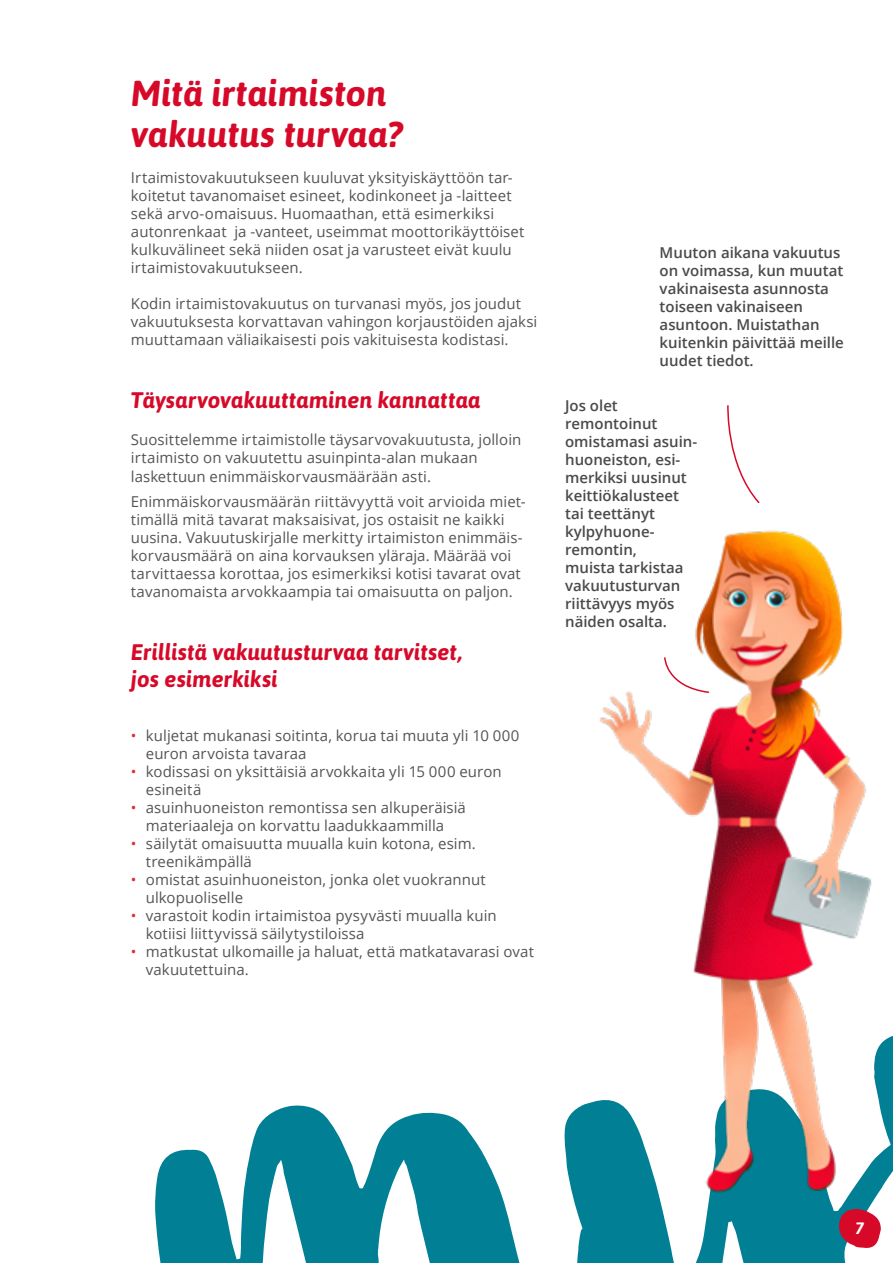
<style>
.page{position:relative;width:893px;height:1263px;background:#fff}
.page>*{position:absolute;margin:0;border:0;box-sizing:border-box;transform-origin:0 0}
.Sivun_pääotsikko{font:italic 700 36px/40.5px "Asap";letter-spacing:.01em;color:#d70929}
.Otsikko2{font:italic 700 22.5px/27px "Asap";letter-spacing:.005em;color:#d70929}
.t1{font:italic 700 16.5px "Asap";color:#fff}
.Leipis{font:15px/18px "Open Sans";letter-spacing:.005em;color:#555454}
.puhekupla_teksti{font:600 15px/18px "Open Sans";color:#4a4a49}
.Otsikko2-2{font:15px/18.5px "Open Sans";letter-spacing:.005em;color:#555454}
.s1{color:#db3238}
</style>
<div class="page">
<svg style="left:155px;top:1105px;width:365px;height:158px;fill:#007f95"></svg>
<svg style="left:577px;top:1229px;width:269px;height:34px;fill:#007f95"></svg>
<svg style="left:727px;top:405px;width:31px;height:95px"></svg>
<img style="left:564px;top:500px;width:308px;height:729px">
<svg style="left:663px;top:656px;width:47px;height:38px"></svg>
<svg style="left:838px;top:999px;width:55px;height:250px"></svg>
<p class="Sivun_pääotsikko" style="left:131px;top:73px;width:274px">Mitä irtaimiston vakuutus turvaa?</p>
<p class="Leipis" style="left:131px;top:168px;width:395px">Irtaimistovakuutukseen kuuluvat yksityiskäyttöön tar&shy;koitetut tavanomaiset esineet, kodinkoneet ja -laitteet sekä arvo-omaisuus. Huomaathan, että esimerkiksi autonrenkaat ja -vanteet, useimmat moottorikäyttöiset kulkuvälineet sekä niiden osat ja varusteet eivät kuulu irtaimistovakuutukseen.</p>
<p class="Leipis" style="left:131px;top:294px;width:408px">Kodin irtaimistovakuutus on turvanasi myös, jos joudut vakuutuksesta korvattavan vahingon korjaustöiden ajaksi muuttamaan väliaikaisesti pois vakituisesta kodistasi.</p>
<p class="Otsikko2" style="left:131px;top:386px;width:351px">Täysarvovakuuttaminen kannattaa</p>
<p class="Otsikko2-2" style="left:131px;top:430px;width:392px">Suosittelemme irtaimistolle täysarvovakuutusta, jolloin irtaimisto on vakuutettu asuinpinta-alan mukaan laskettuun enimmäiskorvausmäärään asti.</p>
<p class="Leipis" style="left:131px;top:492px;width:396px">Enimmäiskorvausmäärän riittävyyttä voit arvioida miet&shy;timällä mitä tavarat maksaisivat, jos ostaisit ne kaikki uusina. Vakuutuskirjalle merkitty irtaimiston enimmäis&shy;korvausmäärä on aina korvauksen yläraja. Määrää voi tarvittaessa korottaa, jos esimerkiksi kotisi tavarat ovat tavanomaista arvokkaampia tai omaisuutta on paljon.</p>
<p class="Otsikko2" style="left:131px;top:638px;width:332px">Erillistä vakuutusturvaa tarvitset, jos esimerkiksi</p>
<p class="Leipis" style="left:146px;top:726px;width:375px;text-indent:-15px"><span class="s1">•</span> kuljetat mukanasi soitinta, korua tai muuta yli 10 000 euron arvoista tavaraa</p>
<p class="Leipis" style="left:146px;top:762px;width:357px;text-indent:-15px"><span class="s1">•</span> kodissasi on yksittäisiä arvokkaita yli 15 000 euron esineitä</p>
<p class="Leipis" style="left:131px;top:798px;width:336px;text-align:center"><span class="s1">•</span> asuinhuoneiston remontissa sen alkuperäisiä materiaaleja on korvattu laadukkaammilla</p>
<p class="Leipis" style="left:146px;top:834px;width:331px;text-indent:-15px"><span class="s1">•</span> säilytät omaisuutta muualla kuin kotona, esim. treenikämpällä</p>
<p class="Leipis" style="left:146px;top:870px;width:341px;text-indent:-15px"><span class="s1">•</span> omistat asuinhuoneiston, jonka olet vuokrannut ulkopuoliselle</p>
<p class="Leipis" style="left:146px;top:906px;width:352px;text-indent:-15px"><span class="s1">•</span> varastoit kodin irtaimistoa pysyvästi muualla kuin kotiisi liittyvissä säilytystiloissa</p>
<p class="Leipis" style="left:146px;top:942px;width:390px;text-indent:-15px"><span class="s1">•</span> matkustat ulkomaille ja haluat, että matkatavarasi ovat vakuutettuina.</p>
<p class="puhekupla_teksti" style="left:660px;top:243px;width:182px">Muuton aikana vakuutus</p>
<p class="puhekupla_teksti" style="left:660px;top:261px;width:185px">on voimassa, kun muutat</p>
<p class="puhekupla_teksti" style="left:660px;top:279px;width:171px">vakinaisesta asunnosta</p>
<p class="puhekupla_teksti" style="left:660px;top:297px;width:145px">toiseen vakinaiseen</p>
<p class="puhekupla_teksti" style="left:660px;top:315px;width:161px">asuntoon. Muistathan</p>
<p class="puhekupla_teksti" style="left:660px;top:333px;width:186px">kuitenkin päivittää meille</p>
<p class="puhekupla_teksti" style="left:660px;top:351px;width:96px">uudet tiedot.</p>
<p class="puhekupla_teksti" style="left:565px;top:396px;width:133px">Jos olet remontoinut omistamasi asuin&shy;huoneiston, esi&shy;merkiksi uusinut keittiökalusteet tai teettänyt kylpyhuone&shy;remontin,<br>muista tarkistaa vakuutusturvan riittävyys myös näiden osalta.</p>
<p class="t1" style="left:855px;top:1218px;width:10px">7</p>
</div>
